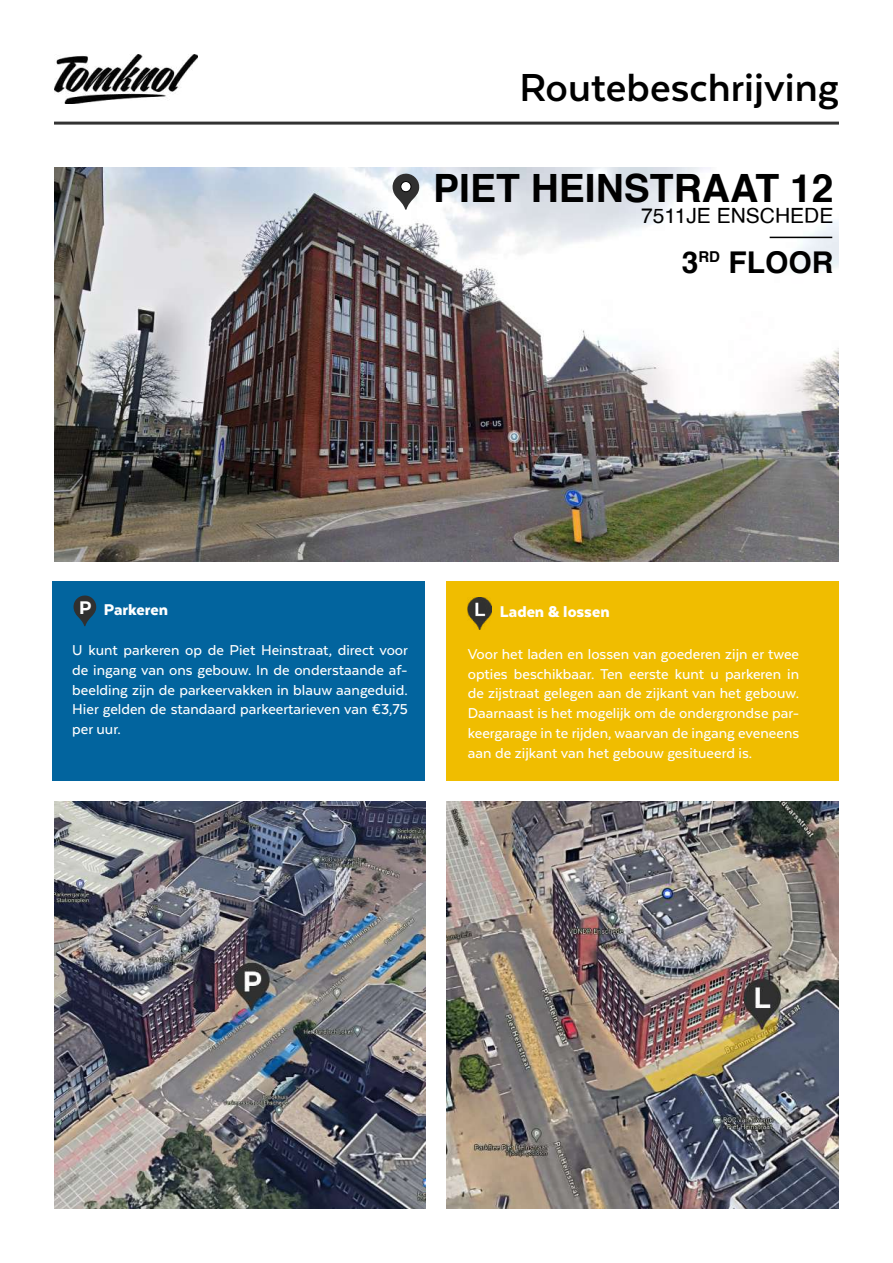
<style>
.page{position:relative;width:893px;height:1263px;background:#fff}
.page>*{position:absolute;margin:0;border:0;box-sizing:border-box;transform-origin:0 0}
.t1{font:700 45px "Texta";color:#000}
.t2{font:700 39px "Helvetica";color:#000}
.t3{font:700 30px "Helvetica";color:#000}
.t4{font:21px "Helvetica";color:#000}
.t5{font:600 18.15px "Montserrat";color:#fff}
.t6{font:900 18px "Texta";color:#fff}
.t7{font:500 16.5px/19.8px "Texta";color:#fff;text-align:justify}
</style>
<div class="page">
<hr style="left:54px;top:122px;width:785px;height:3px;background:#000">
<img style="left:54px;top:54px;width:143px;height:50px">
<div style="left:446px;top:581px;width:393px;height:200px;background:#f0bd00"></div>
<div style="left:52px;top:581px;width:372px;height:200px;background:#02649e"></div>
<svg style="left:73px;top:595px;width:24px;height:31px"></svg>
<img style="left:54px;top:167px;width:785px;height:394px">
<img style="left:54px;top:801px;width:371px;height:408px">
<svg style="left:392px;top:173px;width:28px;height:37px"></svg>
<div style="left:401px;top:182px;width:10px;height:10px;background:#fff;border-radius:50%"></div>
<div style="left:401px;top:181px;width:10px;height:11px;border:1px solid #000;border-radius:50%"></div>
<img style="left:446px;top:801px;width:393px;height:408px">
<img style="left:468px;top:597px;width:23px;height:32px">
<hr style="left:770px;top:237px;width:62px;height:1px;background:#000">
<h1 class="t1" style="left:519px;top:65px;width:321px">Routebeschrijving</h1>
<h2 class="t2" style="left:433px;top:157px;width:402px">PIET HEINSTRAAT 12</h2>
<p class="t4" style="left:641px;top:199px;width:194px">7511JE ENSCHEDE</p>
<h3 class="t3" style="left:682px;top:238px;width:153px">3<sup>RD</sup> FLOOR</h3>
<p class="t5" style="left:79px;top:593px;width:14px">P</p>
<p class="t6" style="left:104px;top:600px;width:66px">Parkeren</p>
<p class="t7" style="left:72px;top:640px;width:337px">U kunt parkeren op de Piet Heinstraat, direct voor de ingang van ons gebouw. In de onderstaande af&shy;beelding zijn de parkeervakken in blauw aangeduid.<br>Hier gelden de standaard parkeertarieven van €3,75 per uur.</p>
<p class="t6" style="left:500px;top:603px;width:111px">Laden &amp; lossen</p>
<p class="t7" style="left:468px;top:644px;width:333px">Voor het laden en lossen van goederen zijn er twee opties beschikbaar. Ten eerste kunt u parkeren in de zijstraat gelegen aan de zijkant van het gebouw.<br>Daarnaast is het mogelijk om de ondergrondse par&shy;keergarage in te rijden, waarvan de ingang eveneens aan de zijkant van het gebouw gesitueerd is.</p>
</div>
